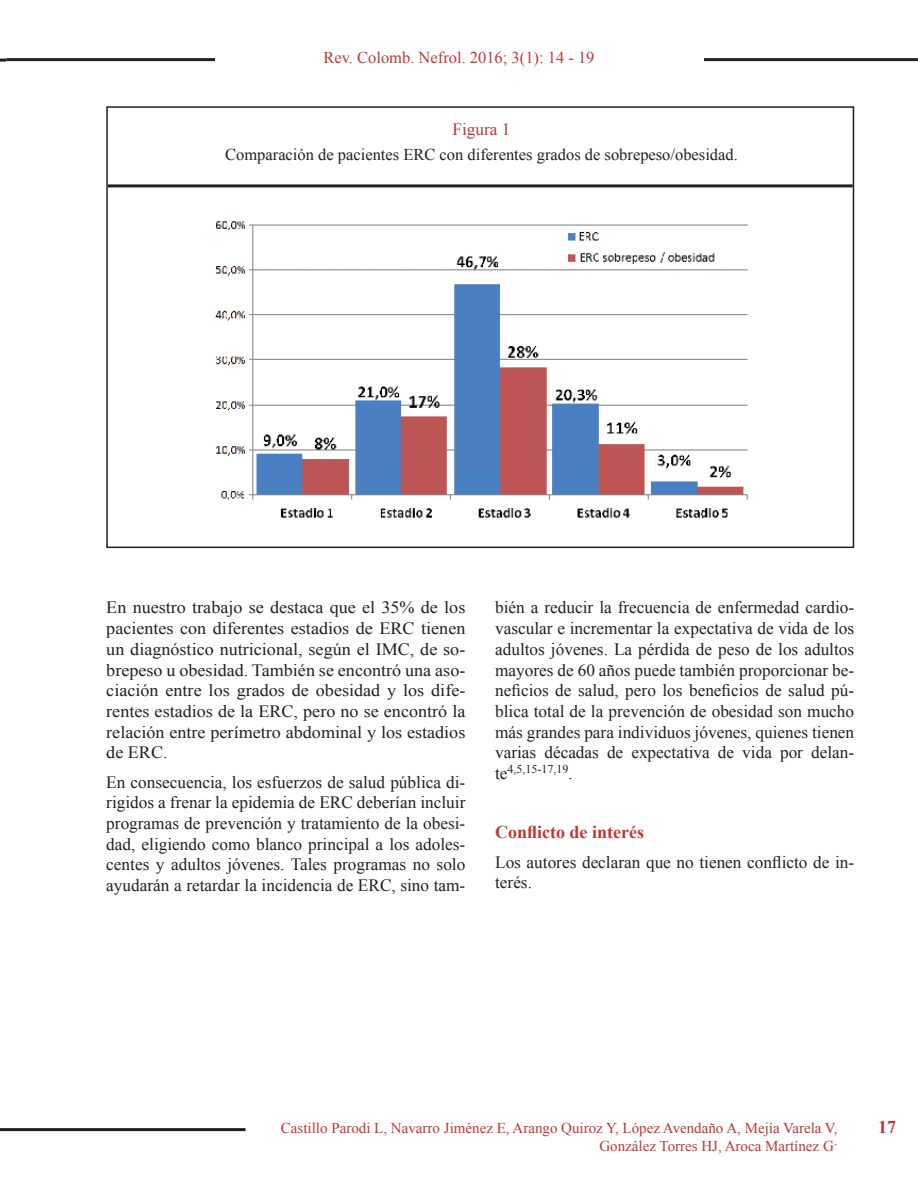
<style>
.page{position:relative;width:918px;height:1188px;background:#fff}
.page>*{position:absolute;margin:0;border:0;box-sizing:border-box;transform-origin:0 0}
.t1{font:700 18px "Times New Roman";color:#bb3836}
.t2{font:17.25px/20.7px "Times New Roman";color:#231f20;text-align:justify}
.t3{font:17.25px/20.7px "Times New Roman";color:#231f20;text-align:justify;scale:1.05 1}
.t4{font:17.25px "Times New Roman";color:#bb3836}
.t5{font:16.5px "Times New Roman";color:#231f20}
.t6{font:16.5px "Times New Roman";color:#bb3836}
.t7{font:15px/18px "Times New Roman";color:#bb3836;text-align:right}
.t8{font:12px "Times New Roman";color:#231f20}
.s1{font-style:inherit}
.s2{font-size:17.25px}
</style>
<div class="page">
<hr style="left:7px;top:58px;width:911px;height:3px;background:#231f20">
<svg style="left:0;top:59px;width:7px;height:3px"></svg>
<div style="left:215px;top:52px;width:488px;height:18px;background:#fff"></div>
<hr style="left:0;top:1128px;width:246px;height:3px;background:#231f20">
<div style="left:106px;top:106px;width:748px;height:442px;border:2px solid #231f20"></div>
<hr style="left:108px;top:184px;width:745px;height:3px;background:#231f20">
<img style="left:215px;top:221px;width:533px;height:297px">
<p class="t6" style="left:323px;top:47px;width:273px">Rev. Colomb. Nefrol. <span class="s1">2016; 3(1): 14 - 19</span></p>
<p class="t4" style="left:453px;top:118px;width:59px">Figura 1</p>
<p class="t5" style="left:225px;top:143px;width:514px">Comparación de pacientes ERC con diferentes grados de sobrepeso/obesidad.</p>
<p class="t3" style="left:106px;top:597px;width:344px">En nuestro trabajo se destaca que el 35% de los pacientes con diferentes estadios de ERC tienen un diagnóstico nutricional, según el IMC, de so&shy;brepeso u obesidad. También se encontró una aso&shy;ciación entre los grados de obesidad y los dife&shy;rentes estadios de la ERC, pero no se encontró la relación entre perímetro abdominal y los estadios de ERC.</p>
<p class="t2" style="left:106px;top:771px;width:361px">En consecuencia, los esfuerzos de salud pública di&shy;rigidos a frenar la epidemia de ERC deberían incluir programas de prevención y tratamiento de la obesi&shy;dad, eligiendo como blanco principal a los adoles&shy;centes y adultos jóvenes. Tales programas no solo ayudarán a retardar la incidencia de ERC, sino tam-</p>
<p class="t2" style="left:495px;top:597px;width:361px">bién a reducir la frecuencia de enfermedad cardio&shy;vascular e incrementar la expectativa de vida de los adultos jóvenes. La pérdida de peso de los adultos mayores de 60 años puede también proporcionar be&shy;neficios de salud, pero los beneficios de salud pú&shy;blica total de la prevención de obesidad son mucho más grandes para individuos jóvenes, quienes tienen varias décadas de expectativa de vida por delan-</p>
<p class="t8" style="left:495px;top:761px;width:79px"><span class="s2">te</span>4,5,15-17,19<span class="s2">.</span></p>
<p class="t1" style="left:495px;top:820px;width:150px">Conflicto de interés</p>
<p class="t2" style="left:495px;top:851px;width:361px">Los autores declaran que no tienen conflicto de in&shy;terés.</p>
<p class="t7" style="left:281px;top:1119px;width:558px">Castillo Parodi L, Navarro Jiménez E, Arango Quiroz Y, López Avendaño A, Mejía Varela V,<br>González Torres HJ, Aroca Martínez G.</p>
<p class="t1" style="left:878px;top:1114px;width:19px">17</p>
</div>
